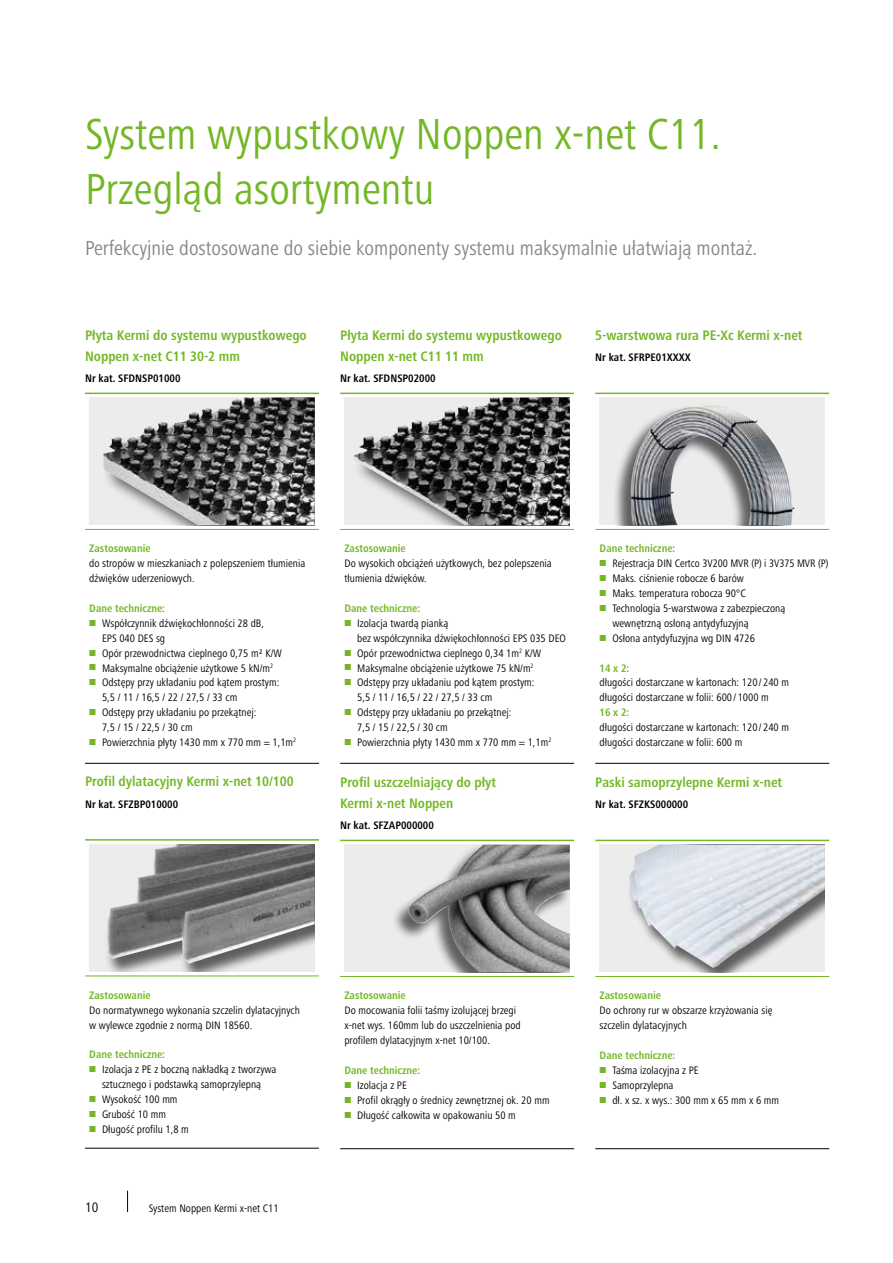
<style>
.page{position:relative;width:893px;height:1263px;background:#fff}
.page>*{position:absolute;margin:0;border:0;box-sizing:border-box;transform-origin:0 0}
.t1{font:condensed 45px/55.2px "Frutiger Next LTW1 G";color:#74b726}
.t2{font:condensed 21px "Frutiger Next LTW1 G";color:#868685}
.t3{font:700 condensed 14.25px/21.3px "Frutiger Next LTW1 G";color:#74b726}
.t4{font:condensed 14.25px "Frutiger Next LTW1 G";color:#000}
.t5{font:condensed 11.25px/14.9px "Frutiger Next LTW1 G";color:#000}
.t6{font:700 condensed 11.25px "Frutiger Next LTW1 G";color:#74b726}
.t7{font:700 condensed 11.25px "Frutiger Next LTW1 G";color:#000}
</style>
<div class="page">
<svg style="left:127px;top:1191px;width:1px;height:21px"></svg>
<hr style="left:85px;top:763px;width:234px;height:1px;background:#000">
<hr style="left:85px;top:393px;width:234px;height:1px;background:#74b726">
<hr style="left:85px;top:529px;width:234px;height:1px;background:#74b726">
<div style="left:89px;top:398px;width:226px;height:127px;background:#ececec"></div>
<img style="left:103px;top:398px;width:212px;height:127px">
<hr style="left:340px;top:763px;width:234px;height:1px;background:#000">
<hr style="left:340px;top:393px;width:234px;height:1px;background:#74b726">
<hr style="left:340px;top:529px;width:234px;height:1px;background:#74b726">
<div style="left:344px;top:398px;width:226px;height:127px;background:#ececec"></div>
<img style="left:354px;top:398px;width:216px;height:127px">
<hr style="left:340px;top:1148px;width:234px;height:1px;background:#000">
<hr style="left:340px;top:840px;width:234px;height:1px;background:#74b726">
<hr style="left:340px;top:976px;width:234px;height:1px;background:#74b726">
<div style="left:344px;top:845px;width:226px;height:127px;background:#ececec"></div>
<div style="left:391px;top:845px;width:179px;height:127px;background:#000;opacity:.6"></div>
<img style="left:408px;top:845px;width:162px;height:127px">
<hr style="left:595px;top:763px;width:234px;height:1px;background:#000">
<hr style="left:595px;top:393px;width:234px;height:1px;background:#74b726">
<hr style="left:595px;top:529px;width:234px;height:1px;background:#74b726">
<div style="left:600px;top:398px;width:225px;height:127px;background:#ececec"></div>
<div style="left:613px;top:404px;width:181px;height:121px;background:#000;opacity:.6"></div>
<img style="left:630px;top:405px;width:165px;height:120px">
<hr style="left:85px;top:1148px;width:234px;height:1px;background:#000">
<hr style="left:85px;top:839px;width:234px;height:2px;background:#74b726">
<hr style="left:85px;top:976px;width:234px;height:1px;background:#74b726">
<div style="left:89px;top:844px;width:226px;height:128px;background:#ececec"></div>
<div style="left:104px;top:844px;width:211px;height:128px;background:#000;opacity:.6"></div>
<img style="left:106px;top:844px;width:209px;height:120px">
<hr style="left:595px;top:1148px;width:234px;height:1px;background:#000">
<hr style="left:595px;top:840px;width:234px;height:1px;background:#74b726">
<hr style="left:595px;top:976px;width:234px;height:1px;background:#74b726">
<div style="left:600px;top:845px;width:225px;height:127px;background:#ececec"></div>
<img style="left:629px;top:845px;width:196px;height:123px">
<h1 class="t1" style="left:85px;top:106px;width:637px">System wypustkowy Noppen x-net C11.<br>Przegląd asortymentu</h1>
<h2 class="t2" style="left:85px;top:236px;width:674px">Perfekcyjnie dostosowane do siebie komponenty systemu maksymalnie ułatwiają montaż.</h2>
<p class="t3" style="left:85px;top:324px;width:223px">Płyta Kermi do systemu wypustkowego<br>Noppen x-net C11 30-2 mm</p>
<p class="t7" style="left:85px;top:372px;width:97px">Nr kat. SFDNSP01000</p>
<p class="t3" style="left:340px;top:324px;width:223px">Płyta Kermi do systemu wypustkowego<br>Noppen x-net C11 11 mm</p>
<p class="t7" style="left:340px;top:372px;width:97px">Nr kat. SFDNSP02000</p>
<p class="t3" style="left:595px;top:324px;width:209px">5-warstwowa rura PE-Xc Kermi x-net</p>
<p class="t7" style="left:595px;top:351px;width:97px">Nr kat. SFRPE01XXXX</p>
<p class="t6" style="left:89px;top:542px;width:63px">Zastosowanie</p>
<p class="t5" style="left:89px;top:556px;width:218px">do stropów w mieszkaniach z polepszeniem tłumienia dźwięków uderzeniowych.</p>
<p class="t6" style="left:89px;top:602px;width:77px">Dane techniczne:</p>
<p class="t5" style="left:102px;top:616px;width:196px">Współczynnik dźwiękochłonności 28 dB,<br>EPS 040 DES sg<br>Opór przewodnictwa cieplnego 0,75 m2 K/W Maksymalne obciążenie użytkowe 5 kN/m<sup>2<br></sup>Odstępy przy układaniu pod kątem prostym:<br>5,5 / 11 / 16,5 / 22 / 27,5 / 33 cm<br>Odstępy przy układaniu po przekątnej:<br>7,5 / 15 / 22,5 / 30 cm<br>Powierzchnia płyty 1430 mm x 770 mm = 1,1m<sup>2</sup></p>
<p class="t3" style="left:85px;top:771px;width:210px">Profil dylatacyjny Kermi x-net 10/100</p>
<p class="t7" style="left:85px;top:797px;width:95px">Nr kat. SFZBP010000</p>
<p class="t6" style="left:344px;top:542px;width:63px">Zastosowanie</p>
<p class="t5" style="left:344px;top:556px;width:209px">Do wysokich obciążeń użytkowych, bez polepszenia tłumienia dźwięków.</p>
<p class="t6" style="left:344px;top:602px;width:77px">Dane techniczne:</p>
<p class="t5" style="left:357px;top:616px;width:210px">Izolacja twardą pianką<br>bez współczynnika dźwiękochłonności EPS 035 DEO Opór przewodnictwa cieplnego 0,34 1m<sup>2</sup> K/W Maksymalne obciążenie użytkowe 75 kN/m<sup>2<br></sup>Odstępy przy układaniu pod kątem prostym:<br>5,5 / 11 / 16,5 / 22 / 27,5 / 33 cm<br>Odstępy przy układaniu po przekątnej:<br>7,5 / 15 / 22,5 / 30 cm<br>Powierzchnia płyty 1430 mm x 770 mm = 1,1m<sup>2</sup></p>
<p class="t3" style="left:340px;top:771px;width:157px">Profil uszczelniający do płyt<br>Kermi x-net Noppen</p>
<p class="t7" style="left:340px;top:819px;width:95px">Nr kat. SFZAP000000</p>
<p class="t6" style="left:600px;top:542px;width:77px">Dane techniczne:</p>
<p class="t5" style="left:612px;top:556px;width:218px">Rejestracja DIN Certco 3V200 MVR (P) i 3V375 MVR (P)<br>Maks. ciśnienie robocze 6 barów<br>Maks. temperatura robocza 90°C<br>Technologia 5-warstwowa z zabezpieczoną wewnętrzną osłoną antydyfuzyjną<br>Osłona antydyfuzyjna wg DIN 4726</p>
<p class="t6" style="left:600px;top:661px;width:31px">14 x 2:</p>
<p class="t5" style="left:600px;top:675px;width:191px">długości dostarczane w kartonach: 120 / 240 m długości dostarczane w folii: 600 / 1000 m</p>
<p class="t6" style="left:600px;top:706px;width:31px">16 x 2:</p>
<p class="t5" style="left:600px;top:720px;width:191px">długości dostarczane w kartonach: 120 / 240 m długości dostarczane w folii: 600 m</p>
<p class="t3" style="left:595px;top:771px;width:188px">Paski samoprzylepne Kermi x-net</p>
<p class="t7" style="left:595px;top:798px;width:94px">Nr kat. SFZKS000000</p>
<p class="t6" style="left:89px;top:989px;width:63px">Zastosowanie</p>
<p class="t5" style="left:89px;top:1003px;width:212px">Do normatywnego wykonania szczelin dylatacyjnych w wylewce zgodnie z normą DIN 18560.</p>
<p class="t6" style="left:89px;top:1048px;width:77px">Dane techniczne:</p>
<p class="t5" style="left:102px;top:1062px;width:176px">Izolacja z PE z boczną nakładką z tworzywa sztucznego i podstawką samoprzylepną<br>Wysokość 100 mm<br>Grubość 10 mm<br>Długość profilu 1,8 m</p>
<p class="t4" style="left:85px;top:1199px;width:15px">10</p>
<p class="t5" style="left:149px;top:1201px;width:131px">System Noppen Kermi x-net C11</p>
<p class="t6" style="left:344px;top:989px;width:63px">Zastosowanie</p>
<p class="t5" style="left:344px;top:1003px;width:178px">Do mocowania folii taśmy izolującej brzegi x-net wys. 160mm lub do uszczelnienia pod profilem dylatacyjnym x-net 10/100.</p>
<p class="t6" style="left:344px;top:1064px;width:77px">Dane techniczne:</p>
<p class="t5" style="left:357px;top:1077px;width:194px">Izolacja z PE<br>Profil okrągły o średnicy zewnętrznej ok. 20 mm<br>Długość całkowita w opakowaniu 50 m</p>
<p class="t6" style="left:600px;top:989px;width:63px">Zastosowanie</p>
<p class="t5" style="left:600px;top:1003px;width:174px">Do ochrony rur w obszarze krzyżowania się szczelin dylatacyjnych</p>
<p class="t6" style="left:600px;top:1049px;width:77px">Dane techniczne:</p>
<p class="t5" style="left:612px;top:1063px;width:168px">Taśma izolacyjna z PE<br>Samoprzylepna<br>dł. x sz. x wys.: 300 mm x 65 mm x 6 mm</p>
</div>
